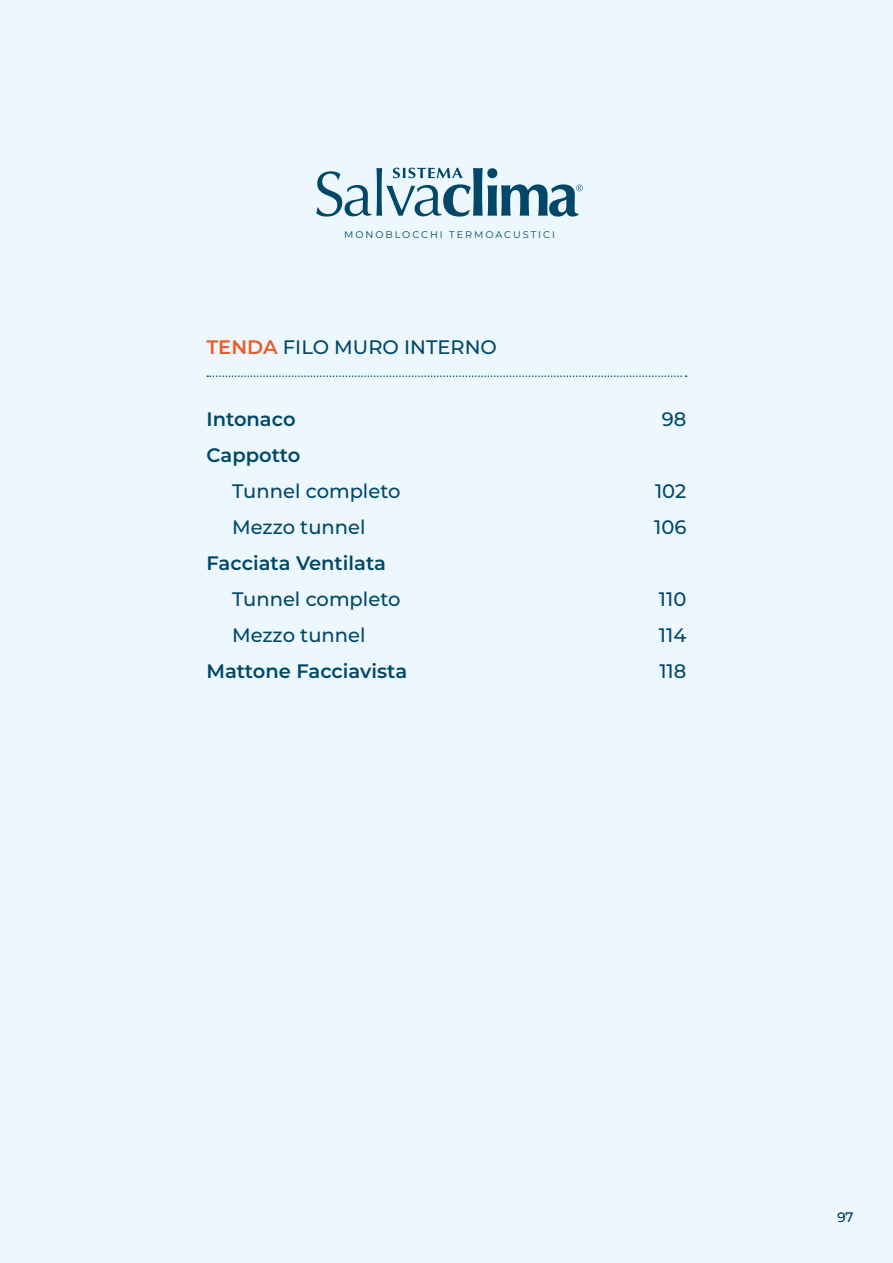
<style>
.page{position:relative;width:893px;height:1263px;background:#ecf7fe}
.page>*{position:absolute;margin:0;border:0;box-sizing:border-box;transform-origin:0 0}
.t1{font:500 19.5px "Montserrat";color:#004768}
.t2{font:600 19.5px "Montserrat";color:#004768}
.t3{font:13.5px "Montserrat";color:#004768}
.t4{font:9.75px "Montserrat";letter-spacing:.2em;color:#004768}
.s1{font-weight:600;color:#eb5b25}
</style>
<div class="page">
<svg style="left:207px;top:375px;width:480px;height:2px"></svg>
<svg style="left:316px;top:168px;width:267px;height:49px"></svg>
<p class="t4" style="left:344px;top:228px;width:212px">MONOBLOCCHI TERMOACUSTICI</p>
<p class="t1" style="left:207px;top:333px;width:292px"><span class="s1">TENDA</span> FILO MURO INTERNO</p>
<p class="t2" style="left:207px;top:405px;width:91px">Intonaco</p>
<p class="t1" style="left:662px;top:405px;width:26px">98</p>
<p class="t2" style="left:207px;top:441px;width:95px">Cappotto</p>
<p class="t1" style="left:232px;top:477px;width:170px">Tunnel completo</p>
<p class="t1" style="left:655px;top:477px;width:33px">102</p>
<p class="t1" style="left:232px;top:513px;width:135px">Mezzo tunnel</p>
<p class="t1" style="left:654px;top:513px;width:34px">106</p>
<p class="t2" style="left:207px;top:549px;width:181px">Facciata Ventilata</p>
<p class="t1" style="left:232px;top:585px;width:170px">Tunnel completo</p>
<p class="t1" style="left:659px;top:585px;width:29px">110</p>
<p class="t1" style="left:232px;top:621px;width:135px">Mezzo tunnel</p>
<p class="t1" style="left:659px;top:621px;width:29px">114</p>
<p class="t2" style="left:206px;top:657px;width:202px">Mattone Facciavista</p>
<p class="t1" style="left:659px;top:657px;width:28px">118</p>
<p class="t3" style="left:837px;top:1208px;width:18px">97</p>
</div>
